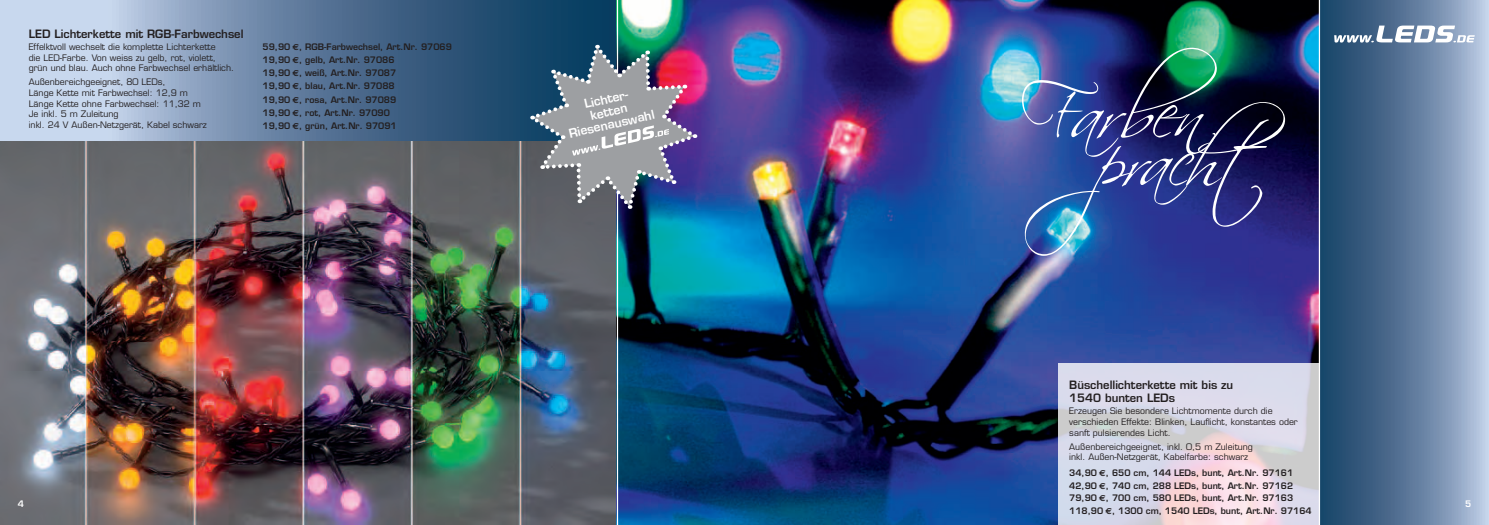
<style>
.page{position:relative;width:1489px;height:525px;background:#fff}
.page>*{position:absolute;margin:0;border:0;box-sizing:border-box;transform-origin:0 0}
.t1{font:74.38px "Scriptina";letter-spacing:-.045em;color:#fff}
.t2{font:600 12.12px/12.6px "Eurostile";color:#fff;text-align:center}
.t3{font:600 11.25px/12.5px "Eurostile";color:#231f20}
.t4{font:8.75px/10.6px "Eurostile";color:#231f20}
.t5{font:600 8.75px/13.2px "Eurostile";color:#231f20}
.t6{font:600 8.75px "Eurostile";color:#fff}
.s1{font-family:"Euro Sans";font-weight:700}
</style>
<div class="page">
<svg style="left:1320px;top:0;width:168px;height:524px;background:#577697"></svg>
<svg style="left:0;top:0;width:617px;height:142px;background:#6f8ba9"></svg>
<img style="left:0;top:142px;width:617px;height:382px">
<img style="left:618px;top:0;width:700px;height:524px">
<svg style="left:1058px;top:363px;width:260px;height:161px;background:#ddd8e4"></svg>
<svg style="left:1333px;top:26px;width:141px;height:17px"></svg>
<svg style="left:529px;top:45px;width:168px;height:164px;background:#76778c"></svg>
<p class="t3" style="left:29px;top:27px;width:216px">LED Lichterkette mit RGB-Farbwechsel</p>
<p class="t4" style="left:29px;top:41px;width:207px">Effelktvoll wechselt die komplette Lichterkette<br>die LED-Farbe. Von weiss zu gelb, rot, violett, grün und blau. Auch ohne Farbwechsel erhältlich.</p>
<p class="t4" style="left:29px;top:77px;width:180px">Außenbereichgeeignet, 80 LEDs,<br>Länge Kette mit Farbwechsel: 12,9 m Länge Kette ohne Farbwechsel: 11,32 m Je inkl. 5 m Zuleitung<br>inkl. 24 V Außen-Netzgerät, Kabel schwarz</p>
<p class="t5" style="left:262px;top:40px;width:191px">59,90 <span class="s1">E</span>, RGB-Farbwechsel, Art.Nr. 97069<br>19,90 <span class="s1">E</span>, gelb, Art.Nr. 97086<br>19,90 <span class="s1">E</span>, weiß, Art.Nr. 97087<br>19,90 <span class="s1">E</span>, blau, Art.Nr. 97088<br>19,90 <span class="s1">E</span>, rosa, Art.Nr. 97089<br>19,90 <span class="s1">E</span>, rot, Art.Nr. 97090<br>19,90 <span class="s1">E</span>, grün, Art.Nr. 97091</p>
<h2 class="t2" style="left:562px;top:103px;width:89px;rotate:-13deg">Lichter-<br>ketten<br>Riesenauswahl</h2>
<h1 class="t1" style="left:1020px;top:68px;width:198px">Farben</h1>
<h1 class="t1" style="left:1095px;top:116px;width:191px">pracht</h1>
<p class="t3" style="left:1069px;top:378px;width:165px">Büschellichterkette mit bis zu<br>1540 bunten LEDs</p>
<p class="t4" style="left:1069px;top:405px;width:230px">Erzeugen Sie besondere Lichtmomente durch die verschieden Effekte: Blinken, Lauflicht, konstantes oder sanft pulsierendes Licht.</p>
<p class="t4" style="left:1069px;top:441px;width:185px">Außenbereichgeeignet, inkl. 0,5 m Zuleitung inkl. Außen-Netzgerät, Kabelfarbe: schwarz</p>
<p class="t5" style="left:1069px;top:466px;width:244px;line-height:12.5px">34,90 <span class="s1">E</span>, 650 cm, 144 LEDs, bunt, Art.Nr. 97161<br>42,90 <span class="s1">E</span>, 740 cm, 288 LEDs, bunt, Art.Nr. 97162<br>79,90 <span class="s1">E</span>, 700 cm, 580 LEDs, bunt, Art.Nr. 97163<br>118,90 <span class="s1">E</span>, 1300 cm, 1540 LEDs, bunt, Art.Nr. 97164</p>
<p class="t6" style="left:18px;top:498px;width:8px">4</p>
<p class="t6" style="left:1464px;top:498px;width:8px">5</p>
</div>
